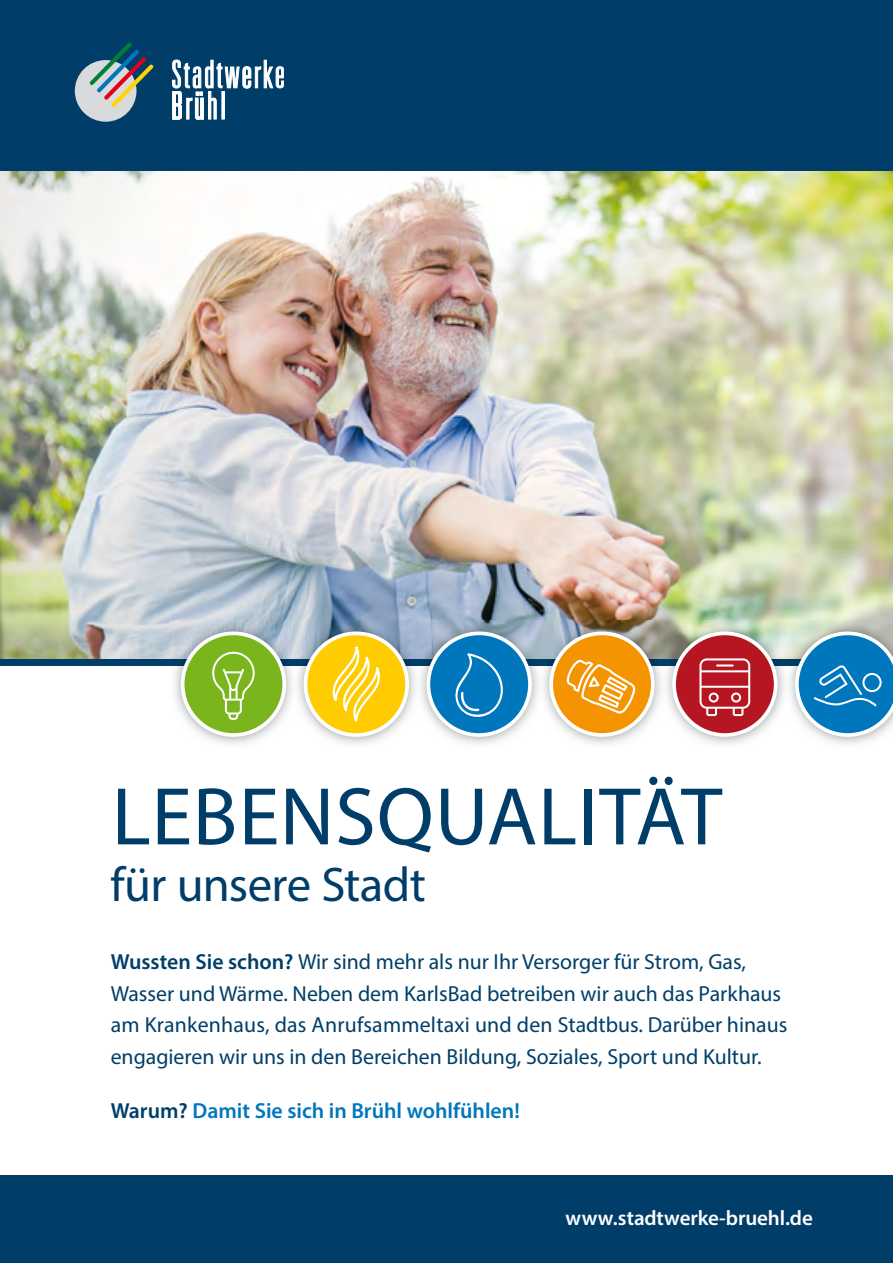
<style>
.page{position:relative;width:893px;height:1263px;background:#fff}
.page>*{position:absolute;margin:0;border:0;box-sizing:border-box;transform-origin:0 0}
.t1{font:82.5px "Myriad Pro";letter-spacing:.01em;color:#003e69}
.t2{font:48.9px "Myriad Pro";letter-spacing:-.015em;color:#003e69}
.t3{font:21.75px/31.8px "Myriad Pro";color:#003e69}
.t4{font:600 21.75px "Myriad Pro";color:#0076bd}
.t5{font:600 21px "Myriad Pro";letter-spacing:-.005em;color:#fff}
.s1{font-weight:600}
.s2{color:#003e69}
</style>
<div class="page">
<img style="left:0;top:170px;width:893px;height:489px">
<div style="left:0;top:0;width:893px;height:170px;background:#003e69"></div>
<div style="left:0;top:659px;width:893px;height:6px;background:#003e69"></div>
<div style="left:0;top:1176px;width:893px;height:87px;background:#003e69"></div>
<div style="left:75px;top:60px;width:61px;height:62px;background:#d9dadb;border-radius:50%"></div>
<svg style="left:88px;top:43px;width:66px;height:65px"></svg>
<svg style="left:172px;top:60px;width:112px;height:60px"></svg>
<img style="left:170px;top:620px;width:723px;height:124px">
<div style="left:674px;top:633px;width:102px;height:102px;background:#b51621;border-radius:50%"></div>
<div style="left:672px;top:631px;width:106px;height:106px;border:4px solid #fff;border-radius:50%"></div>
<svg style="left:699px;top:658px;width:51px;height:58px"></svg>
<svg style="left:795px;top:631px;width:98px;height:106px"></svg>
<div style="left:305px;top:633px;width:102px;height:102px;background:#fecc00;border-radius:50%"></div>
<div style="left:304px;top:631px;width:105px;height:106px;border:4px solid #fff;border-radius:50%"></div>
<svg style="left:331px;top:646px;width:48px;height:84px"></svg>
<div style="left:551px;top:633px;width:102px;height:102px;background:#f39400;border-radius:50%"></div>
<div style="left:549px;top:631px;width:106px;height:106px;border:4px solid #fff;border-radius:50%"></div>
<svg style="left:566px;top:659px;width:70px;height:55px"></svg>
<div style="left:428px;top:633px;width:102px;height:102px;background:#0076bd;border-radius:50%"></div>
<div style="left:426px;top:631px;width:106px;height:106px;border:4px solid #fff;border-radius:50%"></div>
<svg style="left:455px;top:653px;width:48px;height:64px"></svg>
<div style="left:183px;top:633px;width:101px;height:102px;background:#7ab51d;border-radius:50%"></div>
<div style="left:181px;top:631px;width:105px;height:106px;border:4px solid #fff;border-radius:50%"></div>
<svg style="left:212px;top:652px;width:43px;height:68px"></svg>
<h1 class="t1" style="left:112px;top:766px;width:612px">LEBENSQUALITÄT</h1>
<h2 class="t2" style="left:110px;top:855px;width:317px">für unsere Stadt</h2>
<p class="t3" style="left:111px;top:945px;width:678px"><span class="s1">Wussten Sie schon?</span> Wir sind mehr als nur Ihr Versorger für Strom, Gas, Wasser und Wärme. Neben dem KarlsBad betreiben wir auch das Parkhaus am Krankenhaus, das Anrufsammeltaxi und den Stadtbus. Darüber hinaus engagieren wir uns in den Bereichen Bildung, Soziales, Sport und Kultur.</p>
<p class="t4" style="left:111px;top:1097px;width:411px"><span class="s2">Warum?</span> Damit Sie sich in Brühl wohlfühlen!</p>
<p class="t5" style="left:565px;top:1204px;width:249px">www.stadtwerke-bruehl.de</p>
</div>
